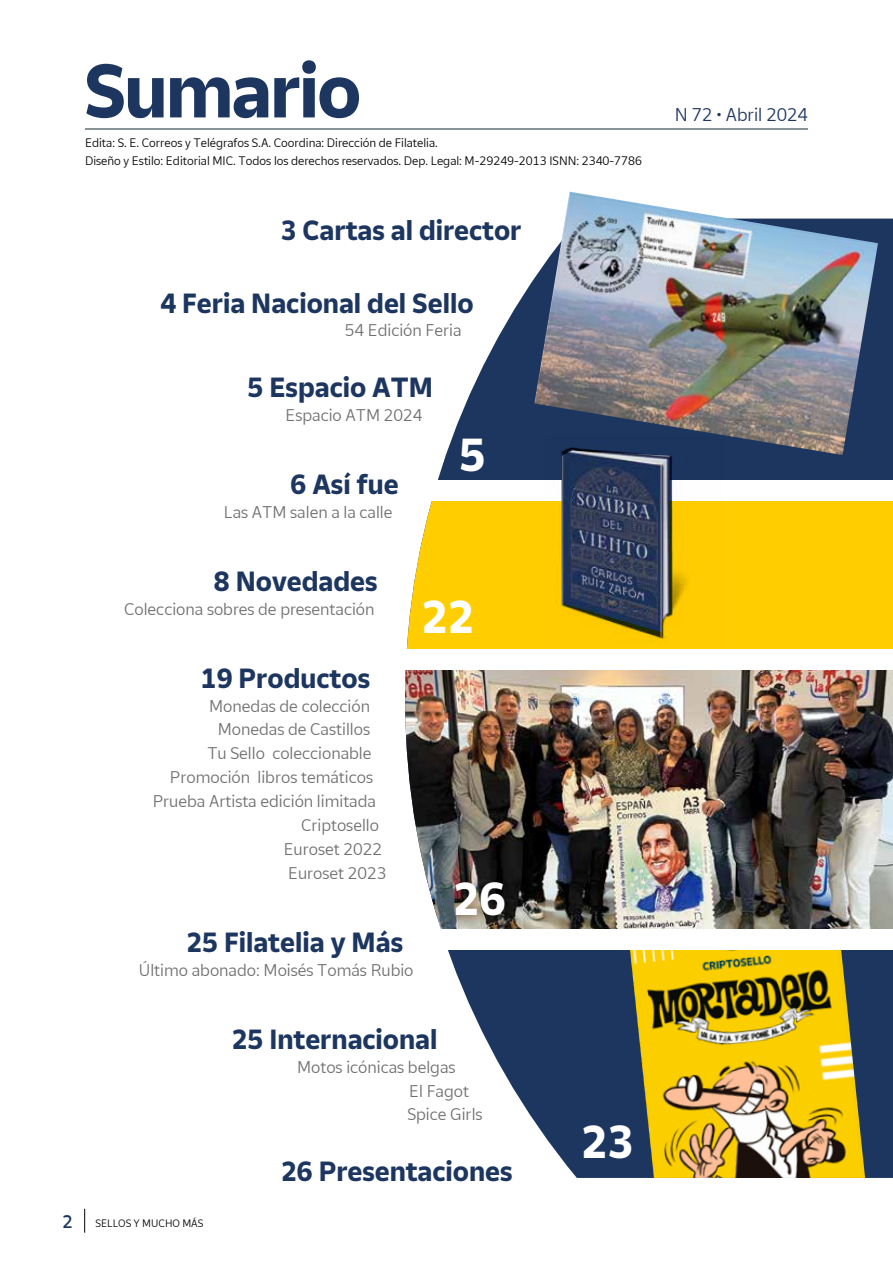
<style>
.page{position:relative;width:893px;height:1263px;background:#fff}
.page>*{position:absolute;margin:0;border:0;box-sizing:border-box;transform-origin:0 0}
.t1{font:700 73.5px "Cartero";letter-spacing:-.025em;color:#1d3660}
.t2{font:700 45px "Cartero";color:#fff}
.t3{font:700 27px "Cartero";color:#1d3660}
.t4{font:300 18px "Cartero";color:#1d3660}
.t5{font:300 16.5px/23.9px "Cartero";color:#706f6f}
.t6{font:300 12px/18px "Cartero";color:#000}
.t7{font:300 10.5px "Cartero";color:#000}
.s1{font-weight:400;font-size:18px;color:#1d3660}
</style>
<div class="page">
<svg style="left:84px;top:1209px;width:1px;height:24px"></svg>
<svg style="left:438px;top:219px;width:455px;height:959px;fill:#1d3660"></svg>
<div style="left:405px;top:490px;width:488px;height:175px;background:#ffcd00"></div>
<img style="left:405px;top:670px;width:488px;height:259px">
<img style="left:630px;top:950px;width:235px;height:228px">
<hr style="left:85px;top:129px;width:723px;height:1px;background:#152a31">
<div style="left:412px;top:480px;width:481px;height:21px;background:#fff"></div>
<div style="left:389px;top:649px;width:504px;height:21px;background:#fff"></div>
<div style="left:426px;top:929px;width:467px;height:21px;background:#fff"></div>
<img style="left:534px;top:192px;width:344px;height:263px">
<img style="left:545px;top:435px;width:179px;height:205px">
<h1 class="t1" style="left:84px;top:46px;width:279px">Sumario</h1>
<p class="t6" style="left:85px;top:133px;width:559px">Edita: S. E. Correos y Telégrafos S.A. Coordina: Dirección de Filatelia.<br>Diseño y Estilo: Editorial MIC. Todos los derechos reservados. Dep. Legal: M-29249-2013 ISNN: 2340-7786</p>
<h3 class="t3" style="left:281px;top:213px;width:242px">3 Cartas al director</h3>
<h3 class="t3" style="left:160px;top:286px;width:315px">4 Feria Nacional del Sello</h3>
<p class="t5" style="left:345px;top:319px;width:118px">54 Edición Feria</p>
<h3 class="t3" style="left:248px;top:371px;width:187px">5 Espacio ATM</h3>
<p class="t5" style="left:286px;top:403px;width:138px">Espacio ATM 2024</p>
<h3 class="t3" style="left:290px;top:468px;width:110px">6 Así fue</h3>
<p class="t5" style="left:224px;top:500px;width:170px">Las ATM salen a la calle</p>
<h2 class="t2" style="left:459px;top:427px;width:28px">5</h2>
<h3 class="t3" style="left:214px;top:565px;width:165px">8 Novedades</h3>
<p class="t5" style="left:124px;top:597px;width:252px">Colecciona sobres de presentación</p>
<h2 class="t2" style="left:422px;top:589px;width:54px">22</h2>
<h3 class="t3" style="left:201px;top:661px;width:171px">19 Productos</h3>
<p class="t5" style="left:209px;top:694px;width:162px">Monedas de colección</p>
<p class="t5" style="left:218px;top:717px;width:154px">Monedas de Castillos</p>
<p class="t5" style="left:207px;top:741px;width:166px">Tu Sello coleccionable</p>
<p class="t5" style="left:170px;top:765px;width:205px">Promoción libros temáticos</p>
<p class="t5" style="left:153px;top:789px;width:225px">Prueba Artista edición limitada</p>
<p class="t5" style="left:301px;top:813px;width:80px">Criptosello</p>
<p class="t5" style="left:284px;top:837px;width:100px">Euroset 2022</p>
<p class="t5" style="left:288px;top:861px;width:100px">Euroset 2023</p>
<h3 class="t3" style="left:186px;top:926px;width:218px">25 Filatelia y Más</h3>
<p class="t5" style="left:139px;top:958px;width:276px">Último abonado: Moisés Tomás Rubio</p>
<h2 class="t2" style="left:453px;top:872px;width:54px">26</h2>
<p class="t7" style="left:63px;top:1216px;width:142px"><span class="s1">2</span> SELLOS Y MUCHO MÁS</p>
<h3 class="t3" style="left:232px;top:1022px;width:207px">25 Internacional</h3>
<p class="t5" style="left:407px;top:1055px;width:77px;text-indent:-110px">Motos icónicas belgas<br>El Fagot<br>Spice Girls</p>
<h3 class="t3" style="left:281px;top:1155px;width:233px">26 Presentaciones</h3>
<h2 class="t2" style="left:581px;top:1114px;width:54px">23</h2>
<p class="t4" style="left:675px;top:104px;width:135px">N 72 • Abril 2024</p>
</div>
